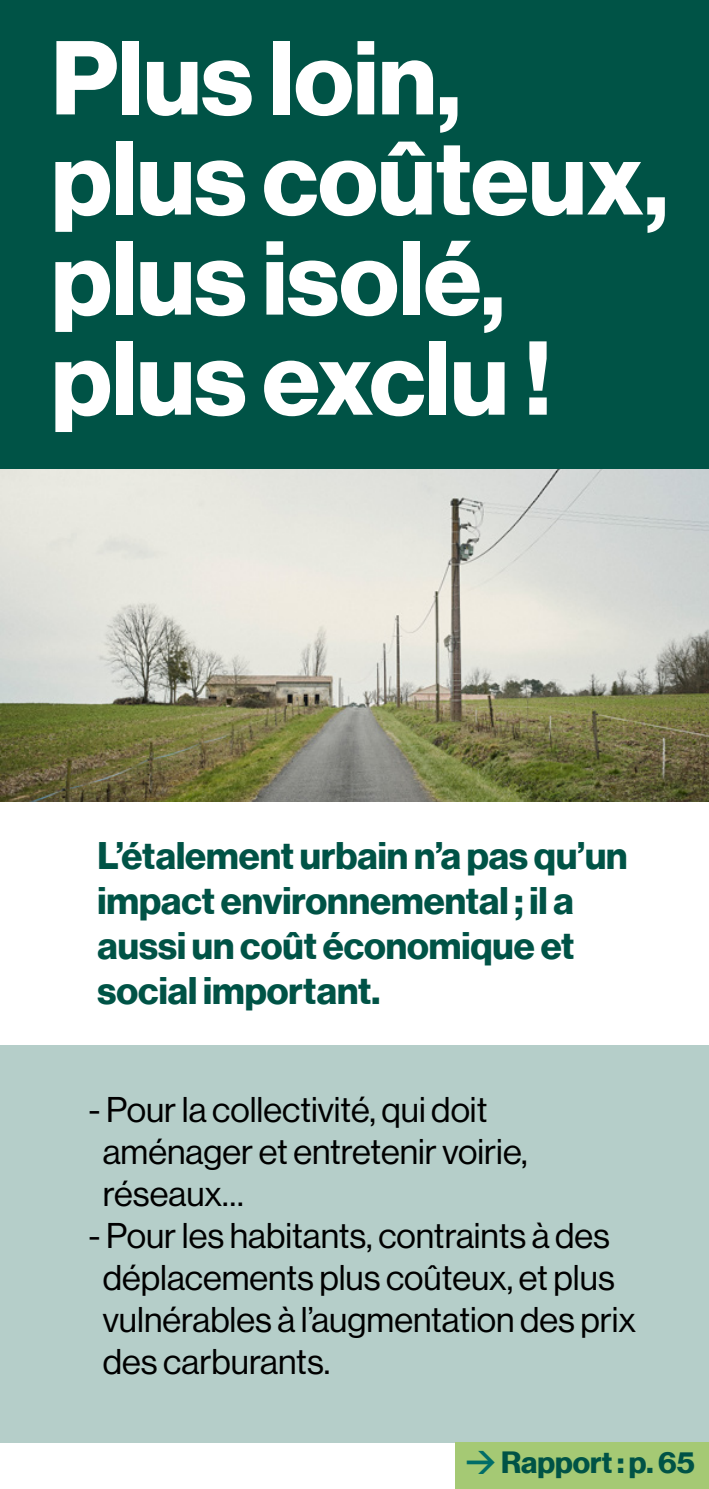
<style>
.page{position:relative;width:709px;height:1489px;background:#fff}
.page>*{position:absolute;margin:0;border:0;box-sizing:border-box;transform-origin:0 0}
.t1{font:102.5px/100px "N Haas Grotesk DS Pro 75 Bd";color:#fff}
.t2{font:37.5px/45px "N Haas Grotesk DS Pro 75 Bd";color:#005346}
.t3{font:35px/42px "N Haas Grotesk DS Pro 55 Rg";color:#000}
.t4{font:30px "N Haas Grotesk DS Pro 75 Bd";color:#005346}
.s1{font-family:"DIN";font-weight:700;color:#006d68}
</style>
<div class="page">
<div style="left:0;top:0;width:708px;height:469px;background:#005346"></div>
<img style="left:0;top:469px;width:709px;height:332px">
<div style="left:0;top:1045px;width:709px;height:397px;background:#b5cec9"></div>
<div style="left:455px;top:1442px;width:254px;height:46px;background:#a5c974"></div>
<h1 class="t1" style="left:51px;top:30px;width:618px">Plus loin, plus coûteux, plus isolé, plus exclu !</h1>
<p class="t2" style="left:97px;top:833px;width:531px">L’étalement urbain n’a pas qu’un impact environnemental ; il a aussi un coût économique et social important.</p>
<p class="t3" style="left:103px;top:1088px;width:426px;text-indent:-14px">- Pour la collectivité, qui doit aménager et entretenir voirie, réseaux…</p>
<p class="t3" style="left:103px;top:1214px;width:535px;text-indent:-14px">- Pour les habitants, contraints à des déplacements plus coûteux, et plus vulnérables à l’augmentation des prix des carburants.</p>
<p class="t4" style="left:465px;top:1444px;width:231px"><span class="s1">&gt;</span> Rapport : p. 65</p>
</div>
